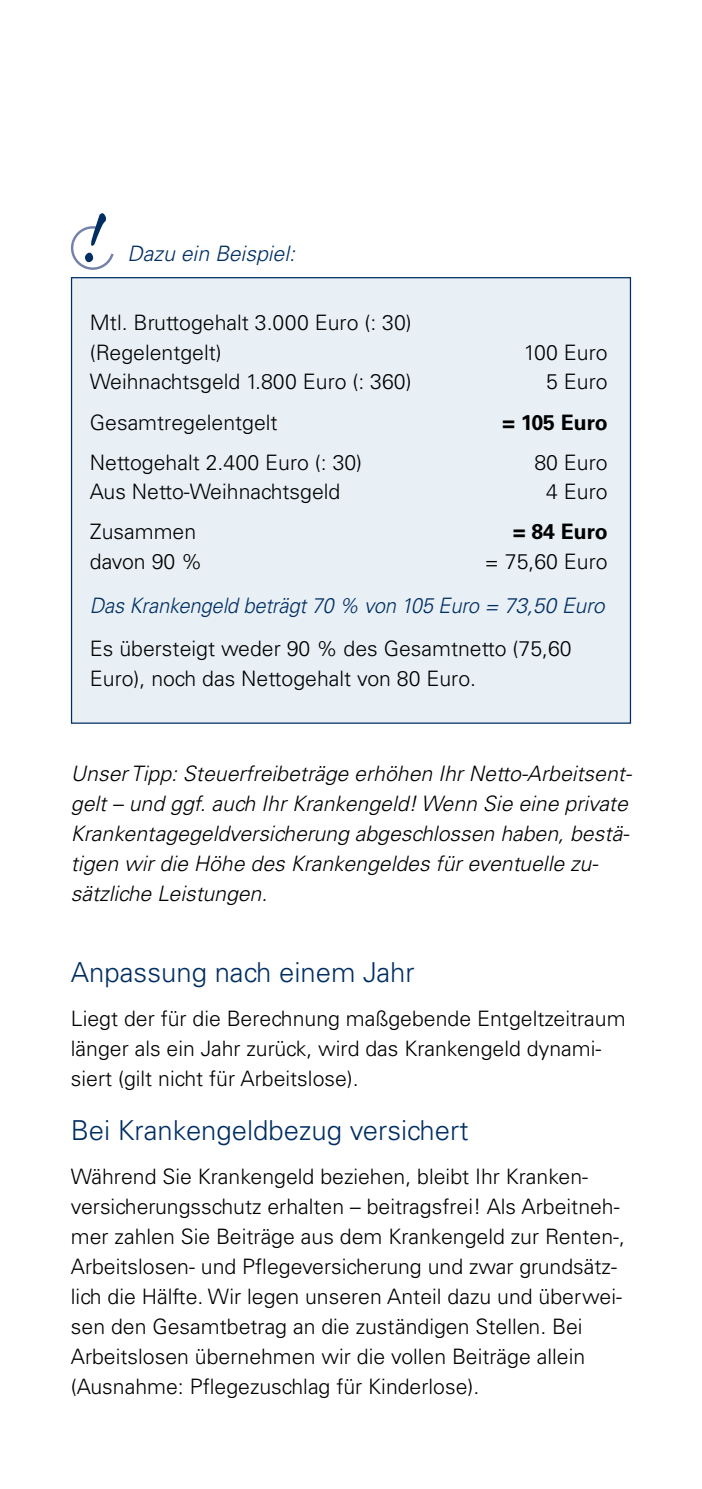
<style>
.page{position:relative;width:702px;height:1489px;background:#fff}
.page>*{position:absolute;margin:0;border:0;box-sizing:border-box;transform-origin:0 0}
.t1{font:300 27.5px "Univers LT Std";color:#002e63}
.t2{font:300 21.25px/30px "Univers LT Std";color:#000}
.t3{font:italic 300 21.25px/30px "Univers LT Std";color:#000}
.t4{font:italic 300 21.25px "Univers LT Std";letter-spacing:-.01em;color:#002e63;scale:.95 1}
.t5{font:italic 300 21.25px "Univers LT Std";letter-spacing:-.01em;color:#002e63}
.t6{font:700 21.25px "Univers LT Std";color:#000}
</style>
<div class="page">
<div style="left:71px;top:278px;width:559px;height:445px;background:#e8f0f5"></div>
<svg style="left:71px;top:213px;width:43px;height:57px"></svg>
<p class="t5" style="left:128px;top:240px;width:169px">Dazu ein Beispiel:</p>
<p class="t2" style="left:90px;top:308px;width:323px">Mtl. Bruttogehalt 3.000 Euro (: 30) (Regelentgelt)</p>
<p class="t2" style="left:523px;top:337px;width:85px">100 Euro</p>
<p class="t2" style="left:90px;top:367px;width:323px">Weihnachtsgeld 1.800 Euro (: 360)</p>
<p class="t2" style="left:546px;top:367px;width:63px">5 Euro</p>
<p class="t2" style="left:90px;top:407px;width:189px">Gesamtregelentgelt</p>
<p class="t6" style="left:502px;top:409px;width:107px">= 105 Euro</p>
<p class="t2" style="left:90px;top:447px;width:274px">Nettogehalt 2.400 Euro (: 30)</p>
<p class="t2" style="left:534px;top:447px;width:75px">80 Euro</p>
<p class="t2" style="left:90px;top:476px;width:252px">Aus Netto-Weihnachtsgeld</p>
<p class="t2" style="left:546px;top:476px;width:63px">4 Euro</p>
<p class="t2" style="left:90px;top:517px;width:108px">Zusammen</p>
<p class="t6" style="left:513px;top:519px;width:96px">= 84 Euro</p>
<p class="t2" style="left:90px;top:546px;width:114px">davon 90 %</p>
<p class="t2" style="left:485px;top:546px;width:124px">= 75,60 Euro</p>
<p class="t4" style="left:90px;top:592px;width:543px">Das Krankengeld beträgt 70 % von 105 Euro = 73,50 Euro</p>
<p class="t2" style="left:90px;top:634px;width:483px">Es übersteigt weder 90 % des Gesamtnetto (75,60<br>Euro), noch das Nettogehalt von 80 Euro.</p>
<p class="t3" style="left:71px;top:758px;width:562px">Unser Tipp: Steuerfreibeträge erhöhen Ihr Netto-Arbeitsent&shy;gelt – und ggf. auch Ihr Krankengeld! Wenn Sie eine private Krankentagegeldversicherung abgeschlossen haben, bestä&shy;tigen wir die Höhe des Krankengeldes für eventuelle zu&shy;sätzliche Leistungen.</p>
<p class="t1" style="left:71px;top:955px;width:345px">Anpassung nach einem Jahr</p>
<p class="t2" style="left:71px;top:1003px;width:556px">Liegt der für die Berechnung maßgebende Entgeltzeitraum länger als ein Jahr zurück, wird das Krankengeld dynami&shy;siert (gilt nicht für Arbeitslose).</p>
<p class="t1" style="left:71px;top:1113px;width:399px">Bei Krankengeldbezug versichert</p>
<p class="t2" style="left:71px;top:1161px;width:555px">Während Sie Krankengeld beziehen, bleibt Ihr Kranken&shy;versicherungsschutz erhalten – beitragsfrei! Als Arbeitneh&shy;mer zahlen Sie Beiträge aus dem Krankengeld zur Renten-, Arbeitslosen- und Pflegeversicherung und zwar grundsätz&shy;lich die Hälfte. Wir legen unseren Anteil dazu und überwei&shy;sen den Gesamtbetrag an die zuständigen Stellen. Bei Arbeitslosen übernehmen wir die vollen Beiträge allein (Ausnahme: Pflegezuschlag für Kinderlose).</p>
</div>
